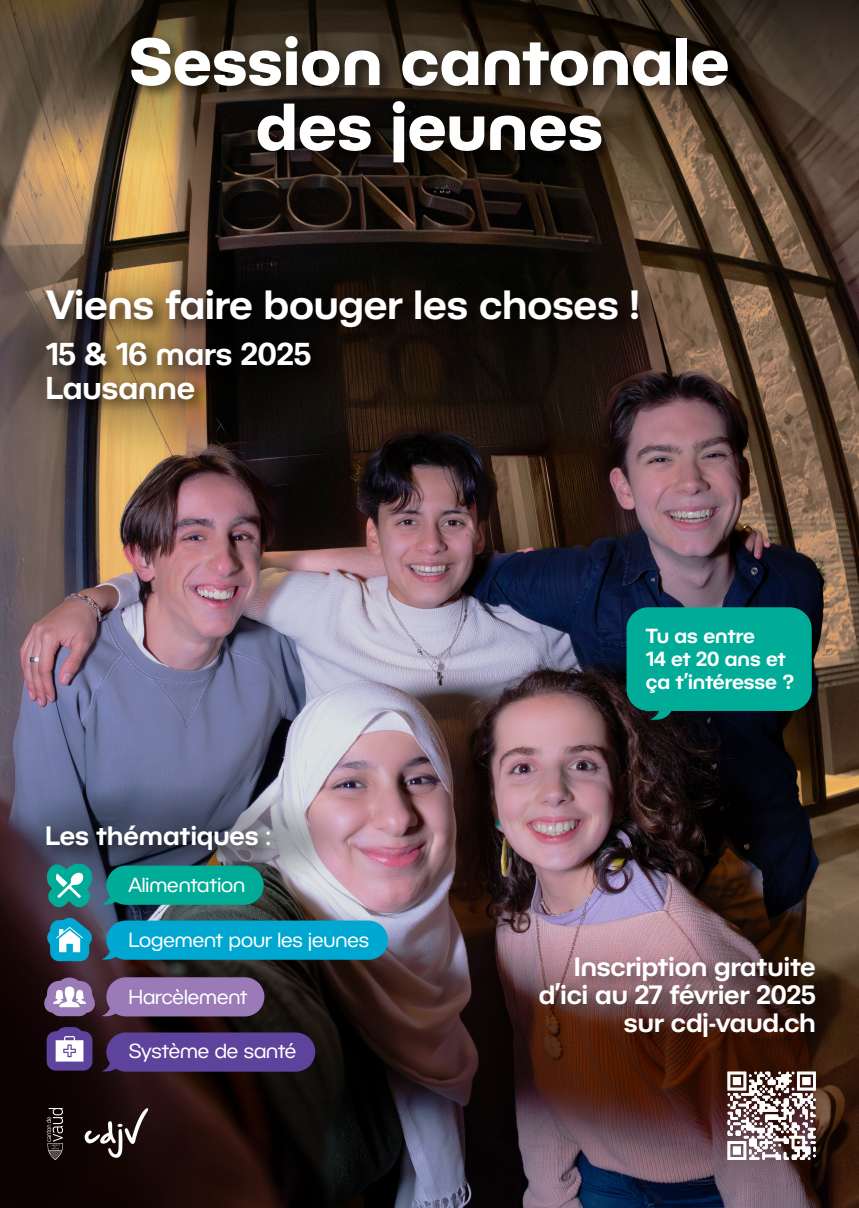
<style>
.page{position:relative;width:859px;height:1208px;background:#fff}
.page>*{position:absolute;margin:0;border:0;box-sizing:border-box;transform-origin:0 0}
.t1{font:700 65px/65px "BC Novatica CYR";color:#fff;text-align:center}
.t2{font:600 40px "BC Novatica CYR";color:#fff}
.t3{font:600 31px/34px "BC Novatica CYR";color:#fff}
.t4{font:600 26px/28px "BC Novatica CYR";color:#fff;text-align:right}
.t5{font:20px "BC Novatica CYR";color:#fff}
.t6{font:600 20px/23px "BC Novatica CYR";color:#fff}
.s1{font-weight:400}
</style>
<div class="page">
<img style="left:0;top:165px;width:859px;height:1043px">
<img style="left:0;top:765px;width:365px;height:151px">
<img style="left:0;top:248px;width:365px;height:222px">
<svg style="left:0;top:0;width:859px;height:165px;background:#483a2a"></svg>
<svg style="left:626px;top:607px;width:186px;height:113px;background:#019b89"></svg>
<img style="left:38px;top:348px;width:304px;height:78px">
<img style="left:37px;top:813px;width:256px;height:32px">
<img style="left:121px;top:20px;width:631px;height:165px">
<img style="left:38px;top:275px;width:624px;height:73px">
<img style="left:81px;top:1108px;width:71px;height:51px">
<img style="left:47px;top:1108px;width:15px;height:51px">
<img style="left:534px;top:946px;width:313px;height:117px">
<svg style="left:727px;top:1071px;width:89px;height:89px"></svg>
<img style="left:31px;top:845px;width:357px;height:234px">
<h1 class="t1" style="left:129px;top:27px;width:602px">Session cantonale des jeunes</h1>
<h2 class="t2" style="left:47px;top:279px;width:595px">Viens faire bouger les choses !</h2>
<p class="t3" style="left:46px;top:336px;width:267px">15 &amp; 16 mars 2025<br>Lausanne</p>
<p class="t4" style="left:45px;top:821px;width:227px">Les thématiques <span class="s1">:</span></p>
<p class="t5" style="left:129px;top:872px;width:118px">Alimentation</p>
<p class="t5" style="left:129px;top:927px;width:242px">Logement pour les jeunes</p>
<p class="t5" style="left:129px;top:984px;width:120px">Harcèlement</p>
<p class="t5" style="left:129px;top:1039px;width:169px">Système de santé</p>
<p class="t6" style="left:646px;top:623px;width:150px">Tu as entre<br>14 et 20 ans et ça t’intéresse ?</p>
<p class="t4" style="left:539px;top:952px;width:279px">Inscription gratuite d’ici au 27 février 2025 sur cdj-vaud.ch</p>
</div>
